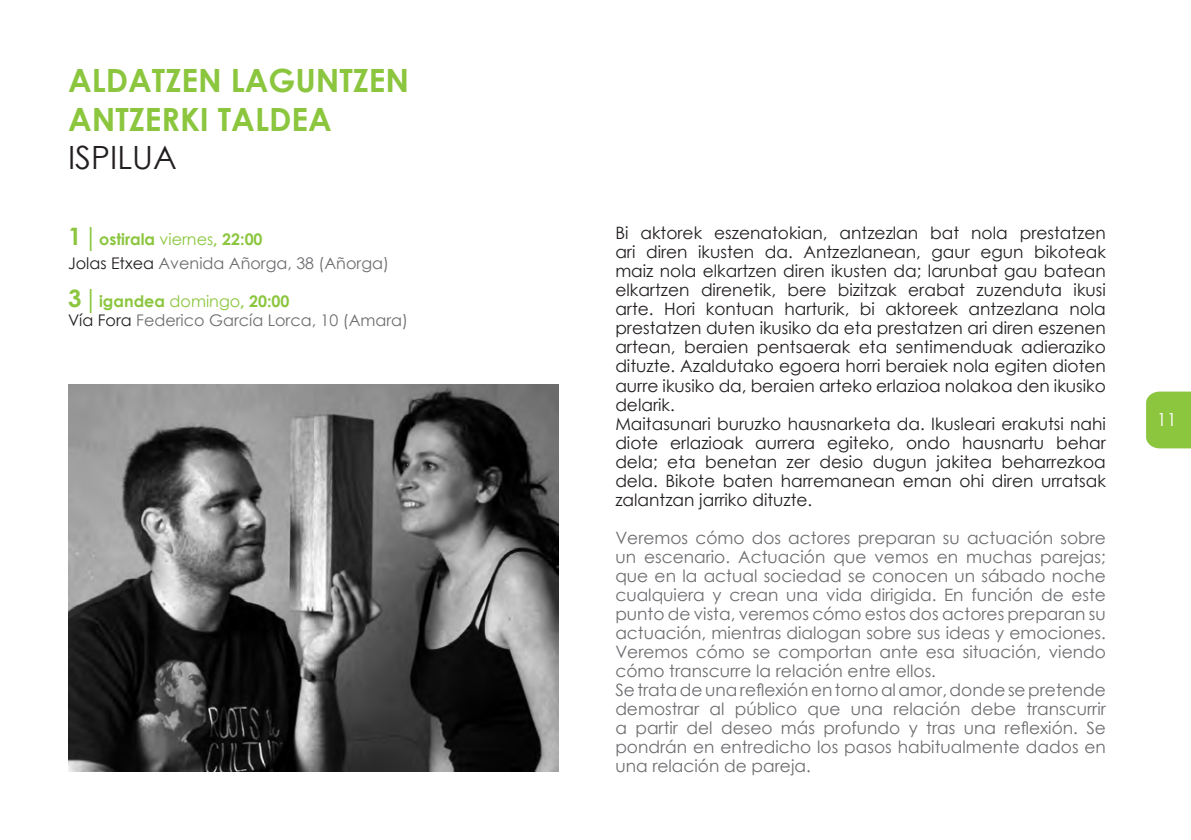
<style>
.page{position:relative;width:1191px;height:840px;background:#fff}
.page>*{position:absolute;margin:0;border:0;box-sizing:border-box;transform-origin:0 0}
.t1{font:700 32px/38.4px "Century Gothic";color:#8bc63e}
.t2{font:32px "Century Gothic";color:#231f20}
.t3{font:18px "Century Gothic";color:#fff}
.t4{font:17px/19px "Century Gothic";color:#231f20}
.t5{font:17px/19px "Century Gothic";color:#6c6d70}
.t6{font:16px/24px "Century Gothic";color:#6c6d70}
.s1{font-weight:700;font-size:24px;color:#8bc63e}
.s2{font-family:"Frutiger";font-weight:300;font-size:24px;color:#8bc63e}
.s3{font-weight:700;color:#8bc63e}
.s4{color:#8bc63e}
.s5{color:#231f20}
</style>
<div class="page">
<div style="left:1146px;top:391px;width:45px;height:57px;background:#8bc63e"></div>
<img style="left:68px;top:384px;width:490px;height:387px">
<h1 class="t1" style="left:68px;top:60px;width:343px">ALDATZEN LAGUNTZEN<br>ANTZERKI TALDEA</h1>
<h1 class="t2" style="left:68px;top:135px;width:110px">ISPILUA</h1>
<p class="t6" style="left:68px;top:226px;width:322px"><span class="s1">1</span> <span class="s2">|</span> <span class="s3">OSTIRALA</span> <span class="s4">viernes</span><span class="s3">, 22:00<br></span><span class="s5">Jolas Etxea</span> Avenida Añorga, 38 (Añorga)</p>
<p class="t6" style="left:68px;top:291px;width:341px;line-height:19.2px"><span class="s1">3</span> <span class="s2">|</span> <span class="s3">IGANDEA</span> <span class="s4">domingo</span><span class="s3">, 20:00<br></span><span class="s5">Vía Fora</span> Federico García Lorca, 10 (Amara)</p>
<p class="t4" style="left:615px;top:223px;width:492px">Bi aktorek eszenatokian, antzezlan bat nola prestatzen ari diren ikusten da. Antzezlanean, gaur egun bikoteak maiz nola elkartzen diren ikusten da; larunbat gau batean elkartzen direnetik, bere bizitzak erabat zuzenduta ikusi arte. Hori kontuan harturik, bi aktoreek antzezlana nola prestatzen duten ikusiko da eta prestatzen ari diren eszenen artean, beraien pentsaerak eta sentimenduak adieraziko dituzte. Azaldutako egoera horri beraiek nola egiten dioten aurre ikusiko da, beraien arteko erlazioa nolakoa den ikusiko delarik.<br>Maitasunari buruzko hausnarketa da. Ikusleari erakutsi nahi diote erlazioak aurrera egiteko, ondo hausnartu behar dela; eta benetan zer desio dugun jakitea beharrezkoa dela. Bikote baten harremanean eman ohi diren urratsak zalantzan jarriko dituzte.</p>
<p class="t5" style="left:615px;top:527px;width:492px">Veremos cómo dos actores preparan su actuación sobre un escenario. Actuación que vemos en muchas parejas; que en la actual sociedad se conocen un sábado noche cualquiera y crean una vida dirigida. En función de este punto de vista, veremos cómo estos dos actores preparan su actuación, mientras dialogan sobre sus ideas y emociones.<br>Veremos cómo se comportan ante esa situación, viendo cómo transcurre la relación entre ellos.<br>Se trata de una reflexión en torno al amor, donde se pretende demostrar al público que una relación debe transcurrir a partir del deseo más profundo y tras una reflexión. Se pondrán en entredicho los pasos habitualmente dados en una relación de pareja.</p>
<p class="t3" style="left:1156px;top:407px;width:21px">11</p>
</div>
